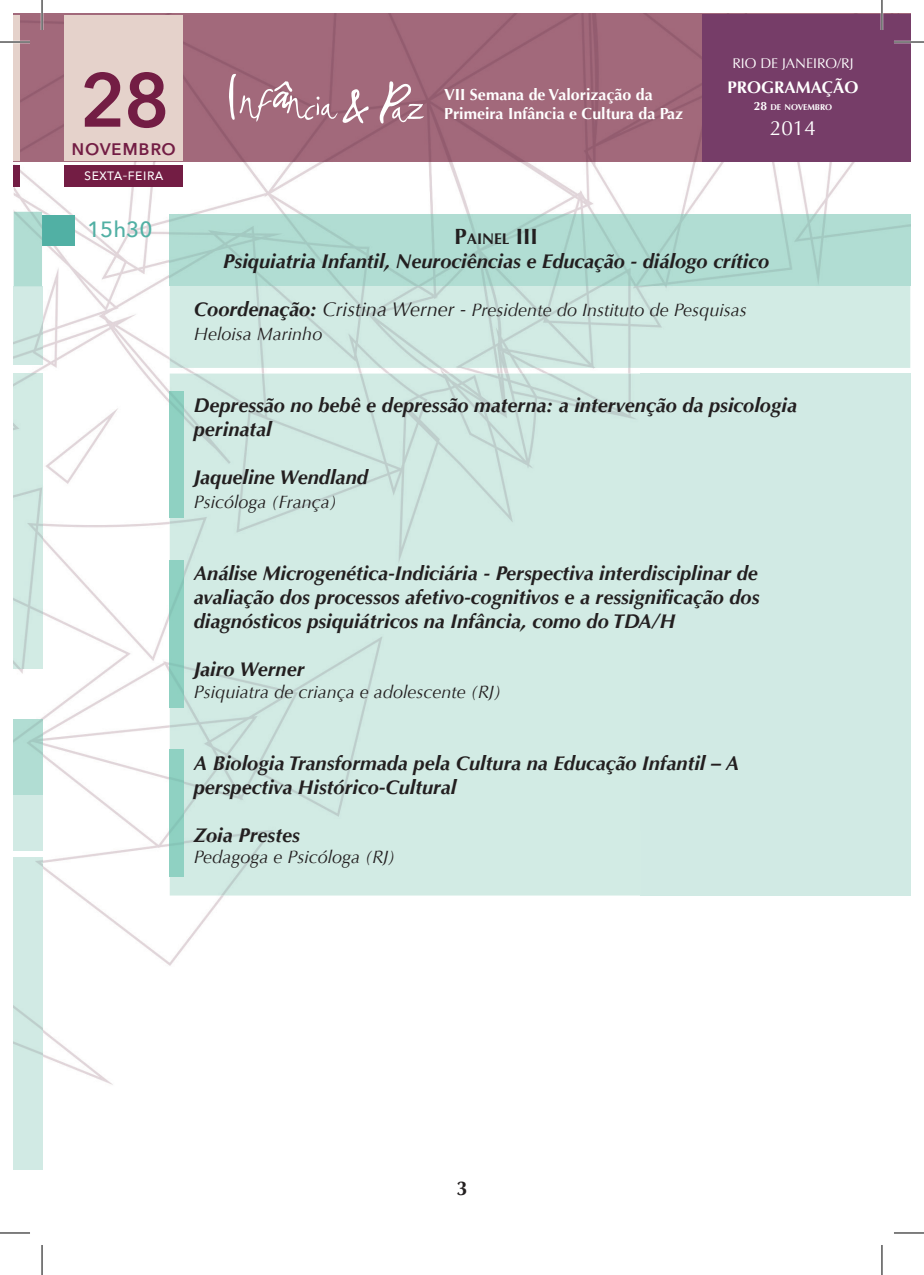
<style>
.page{position:relative;width:924px;height:1275px;background:#fff}
.page>*{position:absolute;margin:0;border:0;box-sizing:border-box;transform-origin:0 0}
.t1{font:600 75.2px "Avenir Next";color:#731d44}
.t2{font:500 22px "Avenir Next";color:#731d44}
.t3{font:500 22px "Avenir Next";color:#51b0a4}
.t4{font:20.6px "Optima";color:#fff}
.t5{font:italic 700 20px/24px "Optima";color:#231f20}
.t6{font:700 20px "Optima";color:#231f20}
.t7{font:italic 18px/24px "Optima";color:#231f20}
.t8{font:700 16.8px "Optima";color:#fff}
.t9{font:700 16px/19.2px "Optima";color:#fff}
.t10{font:16px "Avenir Next";color:#fff}
.t11{font:700 15.4px "Optima";color:#231f20}
.t12{font:14px "Optima";color:#fff}
.t13{font:700 8.4px "Optima";color:#fff}
.s1{font-size:12px}
.s2{font-size:22px}
.s3{font-weight:700;font-size:20px}
.s4{font-size:20px}
</style>
<div class="page">
<img style="left:14px;top:161px;width:895px;height:1100px">
<img style="left:14px;top:14px;width:687px;height:147px">
<div style="left:701px;top:14px;width:208px;height:147px;background:#763d68"></div>
<svg style="left:229px;top:73px;width:140px;height:51px"></svg>
<svg style="left:379px;top:80px;width:44px;height:44px"></svg>
<div style="left:170px;top:373px;width:739px;height:522px;background:#d2ebe4"></div>
<img style="left:170px;top:286px;width:739px;height:82px">
<img style="left:170px;top:215px;width:739px;height:71px">
<div style="left:170px;top:391px;width:13px;height:127px;background:#8fd1c2"></div>
<img style="left:170px;top:560px;width:13px;height:147px">
<div style="left:170px;top:749px;width:13px;height:127px;background:#8fd1c2"></div>
<div style="left:42px;top:215px;width:32px;height:30px;background:#51b0a4"></div>
<div style="left:65px;top:15px;width:118px;height:146px;background:#e5d2cb"></div>
<div style="left:65px;top:165px;width:118px;height:22px;background:#731d44"></div>
<img style="left:14px;top:374px;width:28px;height:294px">
<div style="left:14px;top:857px;width:28px;height:312px;background:#d1eae4"></div>
<img style="left:14px;top:215px;width:28px;height:149px">
<img style="left:14px;top:719px;width:28px;height:131px">
<img style="left:14px;top:212px;width:28px;height:3px">
<div style="left:14px;top:15px;width:5px;height:146px;background:#e5d2cb"></div>
<div style="left:14px;top:165px;width:5px;height:22px;background:#731d44"></div>
<hr style="left:0;top:41px;width:30px;height:2px;background:#fff">
<hr style="left:893px;top:41px;width:30px;height:2px;background:#fff">
<hr style="left:0;top:1231px;width:30px;height:3px;background:#fff">
<hr style="left:893px;top:1231px;width:30px;height:3px;background:#fff">
<hr style="left:41px;top:0;width:2px;height:30px;background:#fff">
<hr style="left:41px;top:1245px;width:2px;height:30px;background:#fff">
<hr style="left:880px;top:0;width:2px;height:30px;background:#fff">
<hr style="left:880px;top:1245px;width:2px;height:30px;background:#fff">
<hr style="left:0;top:42px;width:30px;height:1px;background:#000">
<hr style="left:893px;top:42px;width:30px;height:1px;background:#000">
<hr style="left:0;top:1232px;width:30px;height:1px;background:#000">
<hr style="left:893px;top:1232px;width:30px;height:1px;background:#000">
<hr style="left:42px;top:0;width:1px;height:30px;background:#000">
<hr style="left:42px;top:1245px;width:1px;height:30px;background:#000">
<hr style="left:881px;top:0;width:1px;height:30px;background:#000">
<hr style="left:881px;top:1245px;width:1px;height:30px;background:#000">
<h1 class="t1" style="left:80px;top:36px;width:91px">28</h1>
<p class="t2" style="left:71px;top:128px;width:106px">NOVEMBRO</p>
<p class="t10" style="left:84px;top:160px;width:81px">SEXTA-FEIRA</p>
<p class="t3" style="left:87px;top:210px;width:67px">15h30</p>
<p class="t9" style="left:444px;top:85px;width:240px">VII Semana de Valorização da<br>Primeira Infância e Cultura da Paz</p>
<p class="t12" style="left:732px;top:55px;width:123px">RIO DE JANEIRO/RJ</p>
<p class="t13" style="left:753px;top:102px;width:80px"><span class="s1">28</span> DE NOVEMBRO</p>
<p class="t4" style="left:769px;top:116px;width:47px">2014</p>
<p class="t8" style="left:727px;top:77px;width:132px">PROGRAMAÇÃO</p>
<p class="t11" style="left:454px;top:229px;width:85px"><span class="s2">P</span>AINEL <span class="s2">III</span></p>
<p class="t5" style="left:223px;top:249px;width:547px">Psiquiatria Infantil, Neurociências e Educação - diálogo crítico</p>
<p class="t7" style="left:194px;top:298px;width:554px"><span class="s3">Coordenação:</span> <span class="s4">Cristina Werner -</span> Presidente do Instituto de Pesquisas<br>Heloisa Marinho</p>
<p class="t5" style="left:194px;top:393px;width:604px">Depressão no bebê e depressão materna: a intervenção da psicologia perinatal</p>
<p class="t5" style="left:194px;top:465px;width:175px">Jaqueline Wendland</p>
<p class="t7" style="left:194px;top:490px;width:144px">Psicóloga (França)</p>
<p class="t5" style="left:194px;top:561px;width:567px;text-align:justify">Análise Microgenética-Indiciária - Perspectiva interdisciplinar de avaliação dos processos afetivo-cognitivos e a ressignificação dos diagnósticos psiquiátricos na Infância, como do TDA/H</p>
<p class="t5" style="left:194px;top:657px;width:112px">Jairo Werner</p>
<p class="t7" style="left:194px;top:679px;width:308px">Psiquiatra de criança e adolescente (RJ)</p>
<p class="t5" style="left:194px;top:751px;width:546px">A Biologia Transformada pela Cultura na Educação Infantil – A perspectiva Histórico-Cultural</p>
<p class="t5" style="left:194px;top:823px;width:107px">Zoia Prestes</p>
<p class="t7" style="left:194px;top:845px;width:203px">Pedagoga e Psicóloga (RJ)</p>
<p class="t6" style="left:456px;top:1176px;width:13px">3</p>
</div>
